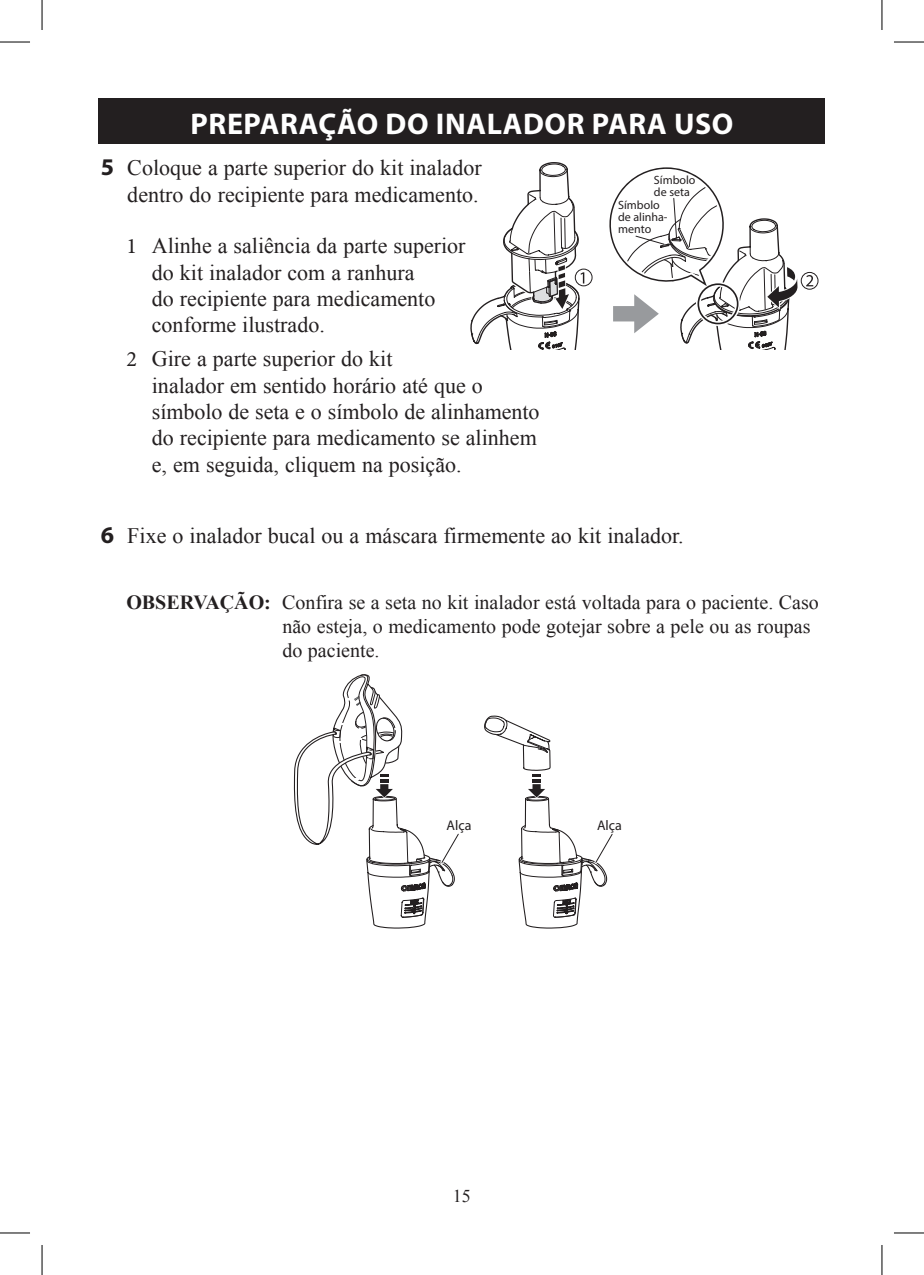
<style>
.page{position:relative;width:924px;height:1275px;background:#fff}
.page>*{position:absolute;margin:0;border:0;box-sizing:border-box;transform-origin:0 0}
.t1{font:700 30px "Myriad Pro";letter-spacing:.02em;color:#fff}
.Body{font:22px/26.4px "Times New Roman";color:#231f20}
.Body-2{font:20px/24px "Times New Roman";color:#231f20}
.t2{font:18px "Times New Roman";color:#231f20}
.Caption_7pt{font:14px "Myriad Pro";color:#231f20}
.Caption_7pt-2{font:12px/12px "Myriad Pro";color:#231f20}
.s1{font-family:"Myriad Pro";font-weight:700;font-size:24px}
.s2{font-family:"Minion Pro"}
.s3{font-weight:700}
</style>
<div class="page">
<div style="left:99px;top:99px;width:725px;height:45px;background:#231f20"></div>
<div style="left:574px;top:269px;width:18px;height:17px;border:1px solid #231f20;border-radius:50%"></div>
<svg style="left:806px;top:275px;width:6px;height:11px"></svg>
<div style="left:800px;top:272px;width:17px;height:17px;border:1px solid #231f20;border-radius:50%"></div>
<svg style="left:470px;top:162px;width:114px;height:188px"></svg>
<svg style="left:609px;top:167px;width:188px;height:183px"></svg>
<svg style="left:294px;top:674px;width:165px;height:254px"></svg>
<svg style="left:484px;top:715px;width:129px;height:213px"></svg>
<hr style="left:0;top:42px;width:30px;height:1px;background:#000">
<hr style="left:893px;top:42px;width:30px;height:1px;background:#000">
<hr style="left:0;top:1232px;width:30px;height:1px;background:#000">
<hr style="left:893px;top:1232px;width:30px;height:1px;background:#000">
<hr style="left:42px;top:0;width:1px;height:30px;background:#000">
<hr style="left:42px;top:1245px;width:1px;height:30px;background:#000">
<hr style="left:881px;top:0;width:1px;height:30px;background:#000">
<hr style="left:881px;top:1245px;width:1px;height:30px;background:#000">
<p class="t1" style="left:190px;top:107px;width:544px">PREPARAÇÃO DO INALADOR PARA USO</p>
<p class="Body" style="left:101px;top:154px;width:382px;line-height:27px;text-align:right"><span class="s1">5</span> Coloque a parte superior do kit inalador dentro do recipiente para medicamento.</p>
<p class="Body" style="left:152px;top:232px;width:315px;text-indent:-26px"><span class="s2">1</span> Alinhe a saliência da parte superior do kit inalador com a ranhura<br>do recipiente para medicamento conforme ilustrado.</p>
<p class="Body" style="left:152px;top:345px;width:389px;text-indent:-26px"><span class="s2">2</span> Gire a parte superior do kit<br>inalador em sentido horário até que o símbolo de seta e o símbolo de alinhamento do recipiente para medicamento se alinhem e, em seguida, cliquem na posição.</p>
<p class="Caption_7pt-2" style="left:653px;top:174px;width:43px">Símbolo de seta</p>
<p class="Caption_7pt-2" style="left:618px;top:198px;width:51px">Símbolo de alinha&shy;mento</p>
<p class="Body" style="left:101px;top:522px;width:584px"><span class="s1">6</span> Fixe o inalador bucal ou a máscara firmemente ao kit inalador.</p>
<p class="Body-2" style="left:282px;top:590px;width:538px;text-indent:-156px"><span class="s3">OBSERVAÇÃO:</span> Confira se a seta no kit inalador está voltada para o paciente. Caso não esteja, o medicamento pode gotejar sobre a pele ou as roupas do paciente.</p>
<p class="Caption_7pt" style="left:446px;top:817px;width:26px">Alça</p>
<p class="Caption_7pt" style="left:596px;top:817px;width:26px">Alça</p>
<p class="t2" style="left:453px;top:1184px;width:19px">15</p>
</div>
